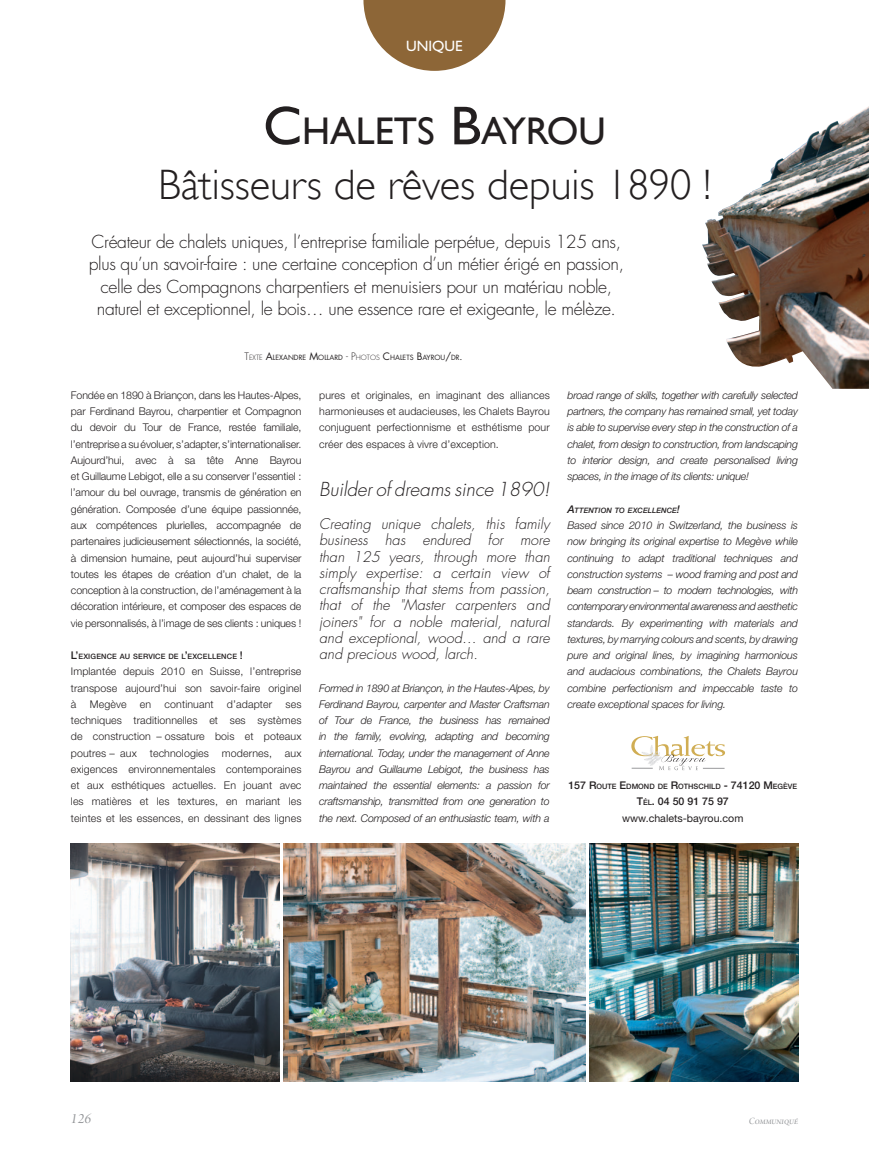
<style>
.page{position:relative;width:869px;height:1152px;background:#fff}
.page>*{position:absolute;margin:0;border:0;box-sizing:border-box;transform-origin:0 0}
.TITRE_01{font:300 42.5px "Gill Sans";color:#231f20}
.TITRE_01-2{font:38.5px "Gill Sans";color:#231f20}
.chapo_eng{font:italic 300 18.75px "Futura";color:#231f20}
.Chapo_01{font:300 17.5px/22.5px "Futura";letter-spacing:-.02em;color:#231f20;text-align:center}
.Bulle_Tetière{font:15px "Gill Sans";color:#fff}
.n__page{font:15px "Arno Pro Italic Display";color:#939598}
.chapo_eng-2{font:italic 300 14.38px/16.2px "Futura";color:#231f20;text-align:justify}
.Txt_01{font:300 10.62px/16.2px "Helvetica Neue";letter-spacing:.01em;color:#231f20;text-align:justify}
.Txt_01-2{font:italic 300 10.62px/16.2px "Helvetica Neue";letter-spacing:-.02em;color:#231f20;text-align:justify}
.Txt_01-3{font:10.62px "Helvetica Neue";color:#231f20}
.Txt_01-4{font:500 10.62px "Helvetica Neue";color:#231f20}
.n__page-2{font:10px "Arno Pro Italic Display";color:#939598}
.Txt_01-5{font:500 7.38px "Helvetica Neue";color:#231f20}
.Titre___01{font:500 7.38px "Helvetica Neue LT Std";letter-spacing:.02em;color:#231f20}
.Titre___01-2{font:italic 500 7.38px "Helvetica Neue LT Std";letter-spacing:.015em;color:#231f20}
.sign_01{font:7px "Futura";color:#231f20}
.s1{font-size:55px}
.s2{font-weight:300;font-size:10px}
.s3{font-weight:300}
.s4{font-size:10px}
.s5{font-size:10.62px}
.s6{font-size:7.38px}
</style>
<div class="page">
<img style="left:702px;top:107px;width:166px;height:282px">
<svg style="left:363px;top:0;width:142px;height:71px"></svg>
<img style="left:71px;top:843px;width:208px;height:238px">
<img style="left:283px;top:843px;width:302px;height:238px">
<img style="left:589px;top:843px;width:209px;height:238px">
<svg style="left:631px;top:736px;width:93px;height:34px"></svg>
<p class="Bulle_Tetière" style="left:406px;top:37px;width:58px">UNIQUE</p>
<p class="TITRE_01-2" style="left:263px;top:109px;width:344px"><span class="s1">C</span>HALETS <span class="s1">B</span>AYROU</p>
<p class="TITRE_01" style="left:158px;top:161px;width:554px">Bâtisseurs de rêves depuis 1890 !</p>
<p class="Chapo_01" style="left:89px;top:230px;width:536px">Créateur de chalets uniques, l’entreprise familiale perpétue, depuis 125 ans, plus qu’un savoir-faire : une certaine conception d’un métier érigé en passion, celle des Compagnons charpentiers et menuisiers pour un matériau noble, naturel et exceptionnel, le bois… une essence rare et exigeante, le mélèze.</p>
<p class="sign_01" style="left:244px;top:352px;width:219px"><span class="s2">T</span><span class="s3">EXTE</span> <span class="s4">A</span>LEXANDRE <span class="s4">M</span>OLLARD <span class="s2">- P</span><span class="s3">HOTOS</span> <span class="s4">C</span>HALETS <span class="s4">B</span>AYROU<span class="s4">/</span>DR<span class="s4">.</span></p>
<p class="Txt_01" style="left:319px;top:387px;width:232px">pures et originales, en imaginant des alliances harmonieuses et audacieuses, les Chalets Bayrou conjuguent perfectionnisme et esthétisme pour créer des espaces à vivre d’exception.</p>
<p class="chapo_eng" style="left:319px;top:477px;width:232px">Builder of dreams since 1890!</p>
<p class="chapo_eng-2" style="left:319px;top:516px;width:232px">Creating unique chalets, this family business has endured for more than 125 years, through more than simply expertise: a certain view of craftsmanship that stems from passion, that of the "Master carpenters and joiners" for a noble material, natural and exceptional, wood… and a rare and precious wood, larch.</p>
<p class="Txt_01-2" style="left:319px;top:679px;width:232px">Formed in 1890 at Briançon, in the Hautes-Alpes, by Ferdinand Bayrou, carpenter and Master Craftsman of Tour de France, the business has remained in the family, evolving, adapting and becoming international. Today, under the management of Anne Bayrou and Guillaume Lebigot, the business has maintained the essential elements: a passion for craftsmanship, transmitted from one generation to the next. Composed of an enthusiastic team, with a</p>
<p class="Txt_01" style="left:71px;top:387px;width:232px">Fondée en 1890 à Briançon, dans les Hautes-Alpes, par Ferdinand Bayrou, charpentier et Compagnon du devoir du Tour de France, restée familiale, l’entreprise a su évoluer, s’adapter, s’internationaliser.<br>Aujourd’hui, avec à sa tête Anne Bayrou et Guillaume Lebigot, elle a su conserver l’essentiel : l’amour du bel ouvrage, transmis de génération en génération. Composée d’une équipe passionnée, aux compétences plurielles, accompagnée de partenaires judicieusement sélectionnés, la société, à dimension humaine, peut aujourd’hui superviser toutes les étapes de création d’un chalet, de la conception à la construction, de l’aménagement à la décoration intérieure, et composer des espaces de vie personnalisés, à l’image de ses clients : uniques !</p>
<p class="Titre___01" style="left:71px;top:652px;width:173px"><span class="s5">L’</span>EXIGENCE AU SERVICE DE L<span class="s5">’</span>EXCELLENCE <span class="s5">!</span></p>
<p class="Txt_01" style="left:71px;top:663px;width:232px">Implantée depuis 2010 en Suisse, l’entreprise transpose aujourd’hui son savoir-faire originel à</p>
<p class="Txt_01-2" style="left:567px;top:387px;width:232px">broad range of skills, together with carefully selected partners, the company has remained small, yet today is able to supervise every step in the construction of a chalet, from design to construction, from landscaping to interior design, and create personalised living spaces, in the image of its clients: unique!</p>
<p class="Titre___01-2" style="left:567px;top:506px;width:114px"><span class="s5">A</span>TTENTION TO EXCELLENCE<span class="s5">!</span></p>
<p class="Txt_01-2" style="left:567px;top:517px;width:232px">Based since 2010 in Switzerland, the business is now bringing its original expertise to Megève while continuing to adapt traditional techniques and construction systems – wood framing and post and beam construction – to modern technologies, with contemporary environmental awareness and aesthetic standards. By experimenting with materials and textures, by marrying colours and scents, by drawing pure and original lines, by imagining harmonious and audacious combinations, the Chalets Bayrou combine perfectionism and impeccable taste to create exceptional spaces for living.</p>
<p class="Txt_01" style="left:90px;top:695px;width:38px">Megève</p>
<p class="Txt_01" style="left:140px;top:695px;width:13px">en</p>
<p class="Txt_01" style="left:164px;top:695px;width:50px">continuant</p>
<p class="Txt_01" style="left:227px;top:695px;width:47px">d’adapter</p>
<p class="Txt_01" style="left:71px;top:695px;width:232px;text-indent:214px">ses techniques traditionnelles et ses systèmes de construction – ossature bois et poteaux poutres – aux technologies modernes, aux exigences environnementales contemporaines et aux esthétiques actuelles. En jouant avec les matières et les textures, en mariant les teintes et les essences, en dessinant des lignes</p>
<p class="Txt_01-5" style="left:568px;top:782px;width:230px"><span class="s5">157 R</span>OUTE <span class="s5">E</span>DMOND DE <span class="s5">R</span>OTHSCHILD <span class="s5">- 74120 M</span> EGÈVE</p>
<p class="Txt_01-4" style="left:636px;top:795px;width:94px">T<span class="s6">ÉL</span>. 04 50 91 75 97</p>
<p class="Txt_01-3" style="left:621px;top:811px;width:123px">www.chalets-bayrou.com</p>
<p class="n__page" style="left:71px;top:1109px;width:22px">126</p>
<p class="n__page-2" style="left:748px;top:1115px;width:51px">Communiqué</p>
</div>
